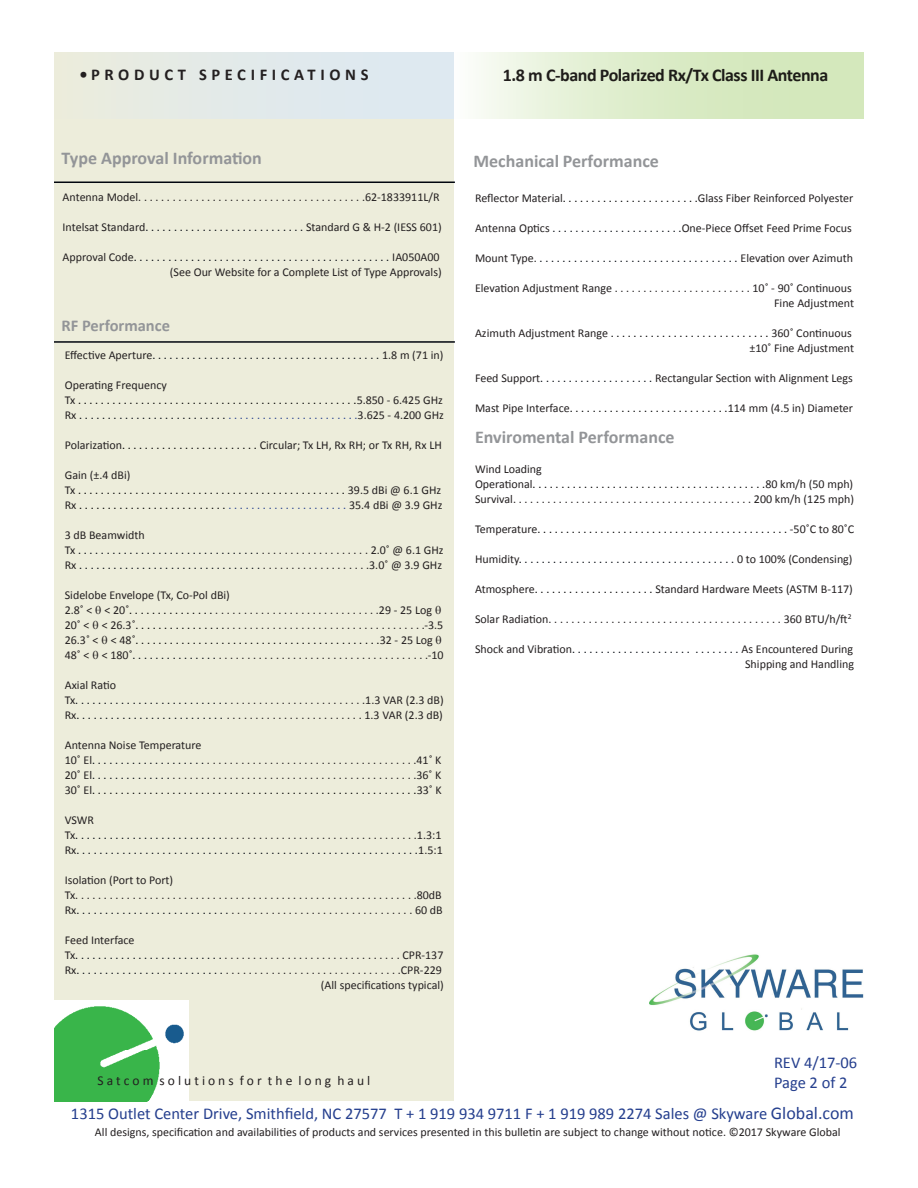
<style>
.page{position:relative;width:918px;height:1188px;background:#fff}
.page>*{position:absolute;margin:0;border:0;box-sizing:border-box;transform-origin:0 0}
.t1{font:700 18px "Calibri";color:#939598}
.t2{font:700 18px "Calibri";letter-spacing:-.025em;color:#231f20}
.t3{font:16.5px/19.8px "Calibri";color:#253f8e}
.t4{font:700 16.5px "Calibri";letter-spacing:.28em;color:#231f20}
.t5{font:700 16.5px "Calibri";color:#939598}
.t6{font:13.5px "Calibri";color:#231f20}
.t7{font:12px "Calibri";color:#231f20}
.t8{font:12px "Calibri";color:#000}
.t9{font:12px "Calibri";color:#01060e}
.s1{color:#01060e}
.s2{color:#231f20}
.s3{color:#253f8e}
.s4{color:#000}
.s5{font-size:18px}
</style>
<div class="page">
<div style="left:54px;top:52px;width:400px;height:1049px;background:#ededdb"></div>
<div style="left:455px;top:52px;width:409px;height:67px;background:linear-gradient(to right,#f3f9ed,#cce3af)"></div>
<div style="left:54px;top:52px;width:400px;height:67px;background:linear-gradient(to right,#eaecde,#dbe8f4)"></div>
<img style="left:650px;top:954px;width:214px;height:77px">
<svg style="left:467px;top:68px;width:397px;height:14px;background:#deedcc"></svg>
<img style="left:54px;top:1000px;width:134px;height:101px">
<hr style="left:54px;top:182px;width:401px;height:1px;background:#01060e">
<hr style="left:54px;top:341px;width:401px;height:2px;background:#01060e">
<p class="t4" style="left:80px;top:64px;width:290px">• PRODUCT SPECIFICATIONS</p>
<h1 class="t2" style="left:503px;top:64px;width:327px">1.8 m C-band Polarized Rx/Tx Class III Antenna</h1>
<p class="t1" style="left:62px;top:146px;width:202px">Type Approval Information</p>
<p class="t7" style="left:63px;top:189px;width:379px">Antenna Model. . . . . . . . . . . . . . . . . . . . . . . . . . . . . . . . . . . . . . . .62-1833911L/R</p>
<p class="t7" style="left:63px;top:219px;width:381px">Intelsat Standard<span class="s1">. . . . . . . . . . . . . . . . . . . . . . . . . . . .</span> Standard G &amp; H-2 (IESS 601)</p>
<p class="t9" style="left:63px;top:249px;width:379px"><span class="s2">Approval Code</span>. . . . . . . . . . . . . . . . . . . . . . . . . . . . . . . . . . . . . . . . . . . . . <span class="s2">IA050A00</span></p>
<p class="t7" style="left:170px;top:264px;width:273px">(See Our Website for a Complete List of Type Approvals)</p>
<p class="t5" style="left:62px;top:315px;width:110px">RF Performance</p>
<p class="t9" style="left:65px;top:347px;width:380px"><span class="s2">Effective Aperture</span>. . . . . . . . . . . . . . . . . . . . . . . . . . . . . . . . . . . . . . . . <span class="s2">1.8 m (71 in)</span></p>
<p class="t7" style="left:65px;top:377px;width:104px">Operating Frequency</p>
<p class="t8" style="left:65px;top:392px;width:380px"><span class="s2">Tx</span> . . . . . . . . . . . . . . . . . . . . . . . . . . . . . . . . . . . . . . . . . . . . . . . . .<span class="s2">5.850 - 6.425 GHz</span></p>
<p class="t9" style="left:65px;top:407px;width:381px"><span class="s2">Rx</span> . . . . . . . . . . . . . . . . . . . . . . . . . . <span class="s3">. . . . . . . . . . . . . . . . . . . . . . .</span><span class="s2">3.625 - 4.200 GHz</span></p>
<p class="t7" style="left:65px;top:437px;width:379px">Polarization<span class="s4">. . . . . . . . . . . . . . . . . . . . . . . .</span> Circular; Tx LH, Rx RH; or Tx RH, Rx LH</p>
<p class="t7" style="left:65px;top:467px;width:67px">Gain (±.4 dBi)</p>
<p class="t8" style="left:65px;top:482px;width:378px"><span class="s2">Tx</span> . . . . . . . . . . . . . . . . . . . . . . . . . . . . . . . . . . . . . . . . . . . . . . . <span class="s2">39.5 dBi @ 6.1 GHz</span></p>
<p class="t8" style="left:65px;top:497px;width:379px"><span class="s2">Rx</span> . . . . . . . . . . . . . . . . . . . . . . . . . . <span class="s3">. . . . . . . . . . . . . . . . . . . . .</span> <span class="s2">35.4 dBi @ 3.9 GHz</span></p>
<p class="t7" style="left:65px;top:527px;width:82px">3 dB Beamwidth</p>
<p class="t7" style="left:65px;top:542px;width:380px">Tx <span class="s1">. . . . . . . . . . . . . . . . . . . . . . . . . . . . . . . .</span> . . . . . . . . . . . . . . . . . . . 2.0˚ @ 6.1 GHz</p>
<p class="t7" style="left:65px;top:557px;width:379px">Rx <span class="s1">. . . . . . . . . . . . . . . . . . . . . . . . . . . . . . . .</span> . . . . . . . . . . . . . . . . . . .3.0˚ @ 3.9 GHz</p>
<p class="t7" style="left:65px;top:587px;width:167px">Sidelobe Envelope (Tx, Co-Pol dBi)</p>
<p class="t7" style="left:65px;top:602px;width:378px">2.8˚ &lt; ❑ &lt; 20˚<span class="s4">. . . . . . . . . . . . . . .</span> . . . . . . . . . . . . . . . . . . . . . . . . . . . . .29 - 25 Log ❑</p>
<p class="t7" style="left:65px;top:617px;width:380px">20˚ &lt; ❑ &lt; 26.3˚<span class="s4">. . . . . . . . . . . . . . . .</span> . . . . . . . . . . . . . . . . . . . . . . . . . . . . . . . . . . .-3.5</p>
<p class="t8" style="left:65px;top:632px;width:379px"><span class="s2">26.3˚ &lt;</span> <span class="s2">❑ &lt; 48˚</span>. . . . . . . . . . . . . . . . . . . . . . . . . . . . . . . . . . . . . . . . . . .<span class="s2">32 - 25 Log</span> <span class="s2">❑</span></p>
<p class="t7" style="left:65px;top:647px;width:380px">48˚ &lt; ❑ &lt; 180˚<span class="s1">. . . . . . . . . . . . . . .</span> . . . . . . . . . . . . . . . . . . . . . . . . . . . . . . . . . . . . .-10</p>
<p class="t7" style="left:65px;top:677px;width:53px">Axial Ratio</p>
<p class="t7" style="left:65px;top:692px;width:380px">Tx<span class="s1">. . . . . . . . . . . . . . . . . . . . . . . . . . .</span> . . . . . . . . . . . . . . . . . . . . . . . .1.3 VAR (2.3 dB)</p>
<p class="t7" style="left:65px;top:707px;width:380px">Rx<span class="s1">. . . . . . . . . . . . . . . . . . . . . . . . . .</span> . . . . . . . . . . . . . . . . . . . . . . . . 1.3 VAR (2.3 dB)</p>
<p class="t7" style="left:65px;top:737px;width:138px">Antenna Noise Temperature</p>
<p class="t7" style="left:65px;top:752px;width:378px">10˚ El<span class="s1">. . . . . . . . . . . . . . . . . . . .</span> . . . . . . . . . . . . . . . . . . . . . . . . . . . . . . . . . . . . .41˚ K</p>
<p class="t7" style="left:65px;top:767px;width:378px">20˚ El<span class="s1">. . . . . . . . . . . . . .</span> . . . . . . . . . . . . . . . . . . . . . . . . . . . . . . . . . . . . . . . . . . .36˚ K</p>
<p class="t8" style="left:65px;top:782px;width:378px"><span class="s2">30˚ El</span>. . . . . . . . . . . . . . . . . . . . . . . . . . . . . . . . . . . . . . . . . . . . . . . . . . . . . . . . .<span class="s2">33˚ K</span></p>
<p class="t7" style="left:65px;top:812px;width:31px">VSWR</p>
<p class="t7" style="left:65px;top:827px;width:378px">Tx<span class="s1">. . . . . . . . . . . . . . . . . . . . . . . . . .</span> . . . . . . . . . . . . . . . . . . . . . . . . . . . . . . . . . .1.3:1</p>
<p class="t9" style="left:65px;top:842px;width:380px"><span class="s2">Rx</span>. . . . . . . . . . . . . . . . . . . . . . . . . . . . . . . . . . . . . . . . . . . . . . . . . . . . . . . . . . . .<span class="s2">1.5:1</span></p>
<p class="t7" style="left:65px;top:872px;width:110px">Isolation (Port to Port)</p>
<p class="t7" style="left:65px;top:887px;width:378px">Tx. . . . . . . . . . . . . . . . . . . . . . . . . . . . . . . . . . . . . . . . . . . . . . . . . . . . . . . . . . . .80dB</p>
<p class="t7" style="left:65px;top:902px;width:380px">Rx<span class="s1">. . . . . . . . . . . . . . . . . . . . . . . . . . .</span> . . . . . . . . . . . . . . . . . . . . . . . . . . . . . . . . 60 dB</p>
<p class="t7" style="left:65px;top:932px;width:71px">Feed Interface</p>
<p class="t7" style="left:65px;top:947px;width:380px">Tx<span class="s1">. . . . . . . . . . . . . . . . . . . . . . . . . .</span> . . . . . . . . . . . . . . . . . . . . . . . . . . . . . . . CPR-137</p>
<p class="t7" style="left:65px;top:962px;width:379px">Rx<span class="s1">. . . . . . . . . . . . . . . . . . . . . . . . . .</span> . . . . . . . . . . . . . . . . . . . . . . . . . . . . . . .CPR-229</p>
<p class="t7" style="left:321px;top:977px;width:124px">(All specifications typical)</p>
<p class="t6" style="left:98px;top:1072px;width:274px">S a t c o m s o l u t i o n s f o r t h e l o n g h a u l</p>
<p class="t1" style="left:474px;top:150px;width:187px">Mechanical Performance</p>
<p class="t7" style="left:475px;top:190px;width:380px">Reflector Material<span class="s4">. . . . . . . . . . . . . . . . . . . . . . . .</span>Glass Fiber Reinforced Polyester</p>
<p class="t7" style="left:475px;top:220px;width:378px">Antenna Optics <span class="s1">. . . . . . . . . . . . . . . . . . . . . . .</span>One-Piece Offset Feed Prime Focus</p>
<p class="t9" style="left:475px;top:250px;width:380px"><span class="s2">Mount Type.</span> . . . . . . . . . . . . . . . . . . . . . . . . . . . . . . . . . . . <span class="s2">Elevation over Azimuth</span></p>
<p class="t7" style="left:475px;top:280px;width:378px">Elevation Adjustment Range . . . . . . . . . . . . . . . . . . . . . . . . 10˚ - 90˚ Continuous</p>
<p class="t7" style="left:774px;top:295px;width:82px">Fine Adjustment</p>
<p class="t7" style="left:475px;top:325px;width:378px">Azimuth Adjustment Range <span class="s4">. . . . . . . . . . . . . . . . . . . . . . . . . . . .</span> 360˚ Continuous</p>
<p class="t7" style="left:749px;top:340px;width:106px">±10˚ Fine Adjustment</p>
<p class="t7" style="left:475px;top:370px;width:379px">Feed Support<span class="s1">. . . . . . . . . . . . . . . . . . . .</span> Rectangular Section with Alignment Legs</p>
<p class="t7" style="left:475px;top:400px;width:380px">Mast Pipe Interface<span class="s4">. . . . . . . . . . . . . . . . . . . . . . . . . . . .</span>114 mm (4.5 in) Diameter</p>
<p class="t1" style="left:475px;top:426px;width:201px">Enviromental Performance</p>
<p class="t7" style="left:475px;top:462px;width:68px">Wind Loading</p>
<p class="t8" style="left:475px;top:477px;width:380px"><span class="s2">Operational</span>. . . . . . . . . . . . . . . . . . . . . . . . . . . . . . . . . . . . . . . . .<span class="s2">80 km/h (50 mph)</span></p>
<p class="t7" style="left:475px;top:492px;width:381px">Survival. . . . . . . . . . . . . . . . . . . . . . . . . . . . . . . . . . . . . . . . . . 200 km/h (125 mph)</p>
<p class="t8" style="left:475px;top:522px;width:381px"><span class="s2">Temperature</span>. . . . . . . . . . . . . . . . . . . . . . . . . . . . . . . . . . . . . . . . . . . . <span class="s2">-50˚C to 80˚C</span></p>
<p class="t9" style="left:475px;top:552px;width:379px"><span class="s2">Humidity</span>. . . . . . . . . . . . . . . . . . . . . . . . . . . . . . . . . . . . . . <span class="s2">0 to 100% (Condensing)</span></p>
<p class="t7" style="left:475px;top:582px;width:379px">Atmosphere<span class="s4">. . . . . . . . . . . . . . . . . . . . .</span> Standard Hardware Meets (ASTM B-117)</p>
<p class="t7" style="left:475px;top:612px;width:378px">Solar Radiation. . . . . . . . . . . . . . . . . . . . . . . . . . . . . . . . . . . . . . . . . 360 BTU/h/ft<sup>2</sup></p>
<p class="t7" style="left:475px;top:642px;width:380px">Shock and Vibration<span class="s1">. . . . . . . . . . . . . . . . . . . . . . . . . . . . .</span> As Encountered During</p>
<p class="t7" style="left:745px;top:657px;width:110px">Shipping and Handling</p>
<p class="t3" style="left:774px;top:1053px;width:85px">REV 4/17-06<br>Page 2 of 2</p>
<p class="t3" style="left:71px;top:1104px;width:785px">1315 Outlet Center Drive, Smithfield, NC 27577 T + 1 919 934 9711 F + 1 919 989 2274 Sales @ Skyware <span class="s5">Global.com</span></p>
<p class="t7" style="left:95px;top:1124px;width:747px">All designs, specification and availabilities of products and services presented in this bulletin are subject to change without notice. ©2017 Skyware Global</p>
</div>
